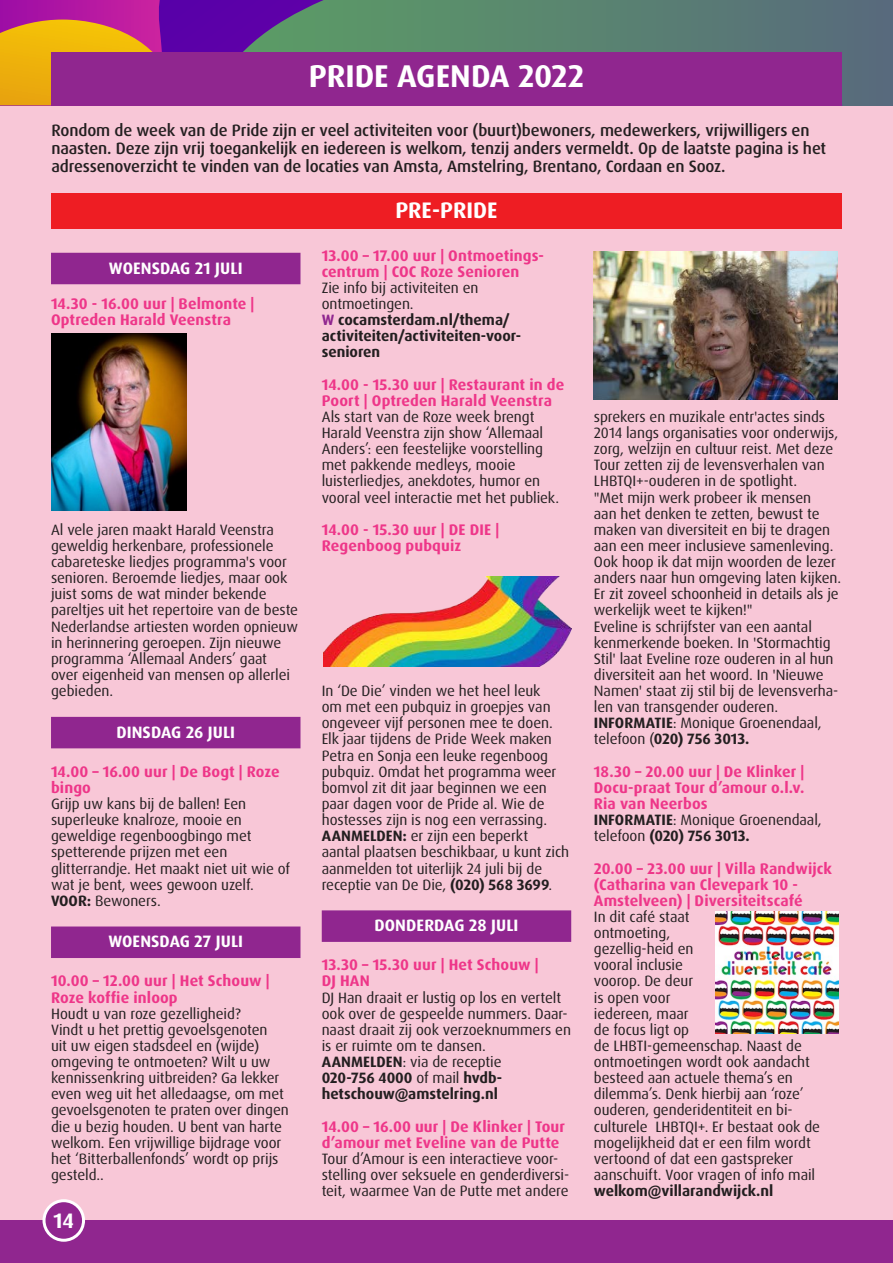
<style>
.page{position:relative;width:893px;height:1263px;background:#fff}
.page>*{position:absolute;margin:0;border:0;box-sizing:border-box;transform-origin:0 0}
.t1{font:700 31.5px "Dax Pro";color:#fff}
.t2{font:700 22.5px "Dax Pro";color:#fff}
.t3{font:700 21px "Dax Pro";color:#fff}
.t4{font:500 16.5px/18px "Dax Pro";letter-spacing:-.01em;color:#231f20}
.t5{font:700 16.5px "Dax Pro";letter-spacing:.005em;color:#fff}
.t6{font:700 15.3px/16.2px "Dax Pro";letter-spacing:.005em;color:#ee3689}
.t7{font:15px/16.2px "Dax Pro";letter-spacing:-.005em;color:#231f20}
.t8{font:700 15px/16.2px "Dax Pro";color:#231f20}
.s1{font-weight:700}
.s2{font-weight:400}
.s3{color:#90268f}
</style>
<div class="page">
<div style="left:0;top:99px;width:893px;height:1164px;background:#f8c7d7"></div>
<div style="left:322px;top:910px;width:249px;height:32px;background:#90268f"></div>
<div style="left:51px;top:193px;width:791px;height:35px;background:#ee1d23"></div>
<div style="left:51px;top:253px;width:249px;height:31px;background:#90268f"></div>
<div style="left:51px;top:717px;width:249px;height:31px;background:#90268f"></div>
<div style="left:51px;top:926px;width:249px;height:32px;background:#90268f"></div>
<div style="left:0;top:0;width:893px;height:105px;background:#5a8e6b"></div>
<svg style="left:577px;top:0;width:316px;height:105px"></svg>
<svg style="left:0;top:0;width:323px;height:105px;background:#a1546a"></svg>
<div style="left:51px;top:52px;width:791px;height:53px;background:#90268f"></div>
<img style="left:51px;top:334px;width:135px;height:176px">
<img style="left:324px;top:576px;width:247px;height:90px">
<img style="left:593px;top:252px;width:244px;height:148px">
<img style="left:716px;top:911px;width:122px;height:123px">
<div style="left:0;top:1220px;width:893px;height:43px;background:#90268f"></div>
<div style="left:44px;top:1201px;width:40px;height:39px;background:#90268f;border-radius:50%"></div>
<div style="left:43px;top:1199px;width:42px;height:43px;border:3px solid #fff;border-radius:50%"></div>
<h1 class="t1" style="left:309px;top:56px;width:277px">PRIDE AGENDA 2022</h1>
<p class="t4" style="left:51px;top:121px;width:776px">Rondom de week van de Pride zijn er veel activiteiten voor (buurt)bewoners, medewerkers, vrijwilligers en naasten. Deze zijn vrij toegankelijk en iedereen is welkom, tenzij anders vermeldt. Op de laatste pagina is het adressenoverzicht te vinden van de locaties van Amsta, Amstelring, Brentano, Cordaan en Sooz.</p>
<p class="t5" style="left:109px;top:257px;width:135px">WOENSDAG 21 JULI</p>
<p class="t6" style="left:51px;top:296px;width:205px">14.30 - 16.00 uur | Belmonte |<br>Optreden Harald Veenstra</p>
<p class="t7" style="left:51px;top:522px;width:249px">Al vele jaren maakt Harald Veenstra geweldig herkenbare, professionele cabareteske liedjes programma's voor senioren. Beroemde liedjes, maar ook juist soms de wat minder bekende pareltjes uit het repertoire van de beste Nederlandse artiesten worden opnieuw in herinnering geroepen. Zijn nieuwe programma ‘Allemaal Anders’ gaat over eigenheid van mensen op allerlei gebieden.</p>
<p class="t5" style="left:116px;top:721px;width:120px">DINSDAG 26 JULI</p>
<p class="t6" style="left:51px;top:763px;width:230px">14.00 – 16.00 uur | De Bogt | Roze bingo</p>
<p class="t7" style="left:51px;top:796px;width:241px">Grijp uw kans bij de ballen! Een superleuke knalroze, mooie en geweldige regenboogbingo met spetterende prijzen met een glitterrandje. Het maakt niet uit wie of wat je bent, wees gewoon uzelf.<br><span class="s1">VOOR:</span> Bewoners.</p>
<p class="t5" style="left:108px;top:931px;width:136px">WOENSDAG 27 JULI</p>
<p class="t6" style="left:51px;top:973px;width:220px">10.00 – 12.00 uur | Het Schouw |<br>Roze koffie inloop</p>
<p class="t7" style="left:51px;top:1005px;width:239px">Houdt u van roze gezelligheid?<br>Vindt u het prettig gevoelsgenoten<br>uit uw eigen stadsdeel en (wijde) omgeving te ontmoeten? Wilt u uw kennissenkring uitbreiden? Ga lekker even weg uit het alledaagse, om met gevoelsgenoten te praten over dingen die u bezig houden. U bent van harte welkom. Een vrijwillige bijdrage voor het ‘Bitterballenfonds’ wordt op prijs gesteld..</p>
<h3 class="t3" style="left:54px;top:1207px;width:22px">14</h3>
<h2 class="t2" style="left:395px;top:196px;width:104px">PRE-PRIDE</h2>
<p class="t6" style="left:322px;top:247px;width:222px">13.00 – 17.00 uur | Ontmoetings&shy;centrum | COC Roze Senioren</p>
<p class="t8" style="left:322px;top:280px;width:201px"><span class="s2">Zie info bij activiteiten en ontmoetingen.<br></span><span class="s3">W</span> cocamsterdam.nl/thema/ activiteiten/activiteiten-voor&shy;senioren</p>
<p class="t6" style="left:322px;top:376px;width:244px">14.00 - 15.30 uur | Restaurant in de<br>Poort | Optreden Harald Veenstra</p>
<p class="t7" style="left:322px;top:409px;width:239px">Als start van de Roze week brengt Harald Veenstra zijn show ‘Allemaal Anders’: een feestelijke voorstelling met pakkende medleys, mooie luisterliedjes, anekdotes, humor en vooral veel interactie met het publiek.</p>
<p class="t6" style="left:322px;top:521px;width:179px">14.00 - 15.30 uur | DE DIE |<br>Regenboog pubquiz</p>
<p class="t7" style="left:322px;top:683px;width:249px">In ‘De Die’ vinden we het heel leuk<br>om met een pubquiz in groepjes van ongeveer vijf personen mee te doen.<br>Elk jaar tijdens de Pride Week maken Petra en Sonja een leuke regenboog pubquiz. Omdat het programma weer bomvol zit dit jaar beginnen we een paar dagen voor de Pride al. Wie de hostesses zijn is nog een verrassing.<br><span class="s1">AANMELDEN:</span> er zijn een beperkt aantal plaatsen beschikbaar, u kunt zich aanmelden tot uiterlijk 24 juli bij de receptie van De Die, <span class="s1">(020) 568 3699</span>.</p>
<p class="t5" style="left:374px;top:915px;width:145px">DONDERDAG 28 JULI</p>
<p class="t6" style="left:322px;top:957px;width:218px">13.30 – 15.30 uur | Het Schouw |<br>DJ HAN</p>
<p class="t7" style="left:322px;top:989px;width:251px">DJ Han draait er lustig op los en vertelt ook over de gespeelde nummers. Daar&shy;naast draait zij ook verzoeknummers en is er ruimte om te dansen.<br><span class="s1">AANMELDEN</span>: via de receptie<br><span class="s1">020-756 4000</span> of mail <span class="s1">hvdb&shy;hetschouw@amstelring.nl</span></p>
<p class="t6" style="left:322px;top:1118px;width:245px">14.00 – 16.00 uur | De Klinker | Tour d’amour met Eveline van de Putte</p>
<p class="t7" style="left:322px;top:1150px;width:249px">Tour d’Amour is een interactieve voor&shy;stelling over seksuele en genderdiversi&shy;teit, waarmee Van de Putte met andere</p>
<p class="t7" style="left:594px;top:409px;width:249px">sprekers en muzikale entr'actes sinds 2014 langs organisaties voor onderwijs, zorg, welzijn en cultuur reist. Met deze Tour zetten zij de levensverhalen van LHBTQI+-ouderen in de spotlight.<br>"Met mijn werk probeer ik mensen<br>aan het denken te zetten, bewust te maken van diversiteit en bij te dragen aan een meer inclusieve samenleving.<br>Ook hoop ik dat mijn woorden de lezer anders naar hun omgeving laten kijken.<br>Er zit zoveel schoonheid in details als je werkelijk weet te kijken!"<br>Eveline is schrijfster van een aantal kenmerkende boeken. In 'Stormachtig Stil' laat Eveline roze ouderen in al hun diversiteit aan het woord. In 'Nieuwe Namen' staat zij stil bij de levensverha&shy;len van transgender ouderen.<br><span class="s1">INFORMATIE</span>: Monique Groenendaal, telefoon (<span class="s1">020) 756 3013.</span></p>
<p class="t6" style="left:594px;top:763px;width:212px;text-align:justify">18.30 – 20.00 uur | De Klinker | Docu-praat Tour d’amour o.l.v.<br>Ria van Neerbos</p>
<p class="t7" style="left:594px;top:812px;width:229px"><span class="s1">INFORMATIE</span>: Monique Groenendaal, telefoon <span class="s1">(020) 756 3013.</span></p>
<p class="t6" style="left:594px;top:860px;width:240px">20.00 – 23.00 uur | Villa Randwijck (Catharina van Clevepark 10 -<br>Amstelveen) | Diversiteitscafé</p>
<p class="t7" style="left:594px;top:909px;width:228px">In dit café staat<br>ontmoeting,<br>gezellig-heid en<br>vooral inclusie<br>voorop. De deur<br>is open voor<br>iedereen, maar<br>de focus ligt op<br>de LHBTI-gemeenschap. Naast de ontmoetingen wordt ook aandacht besteed aan actuele thema’s en dilemma’s. Denk hierbij aan ‘roze’ ouderen, genderidentiteit en bi&shy;culturele LHBTQI+. Er bestaat ook de mogelijkheid dat er een film wordt vertoond of dat een gastspreker aanschuift. Voor vragen of info mail</p>
<p class="t8" style="left:594px;top:1183px;width:181px">welkom@villarandwijck.nl</p>
</div>
